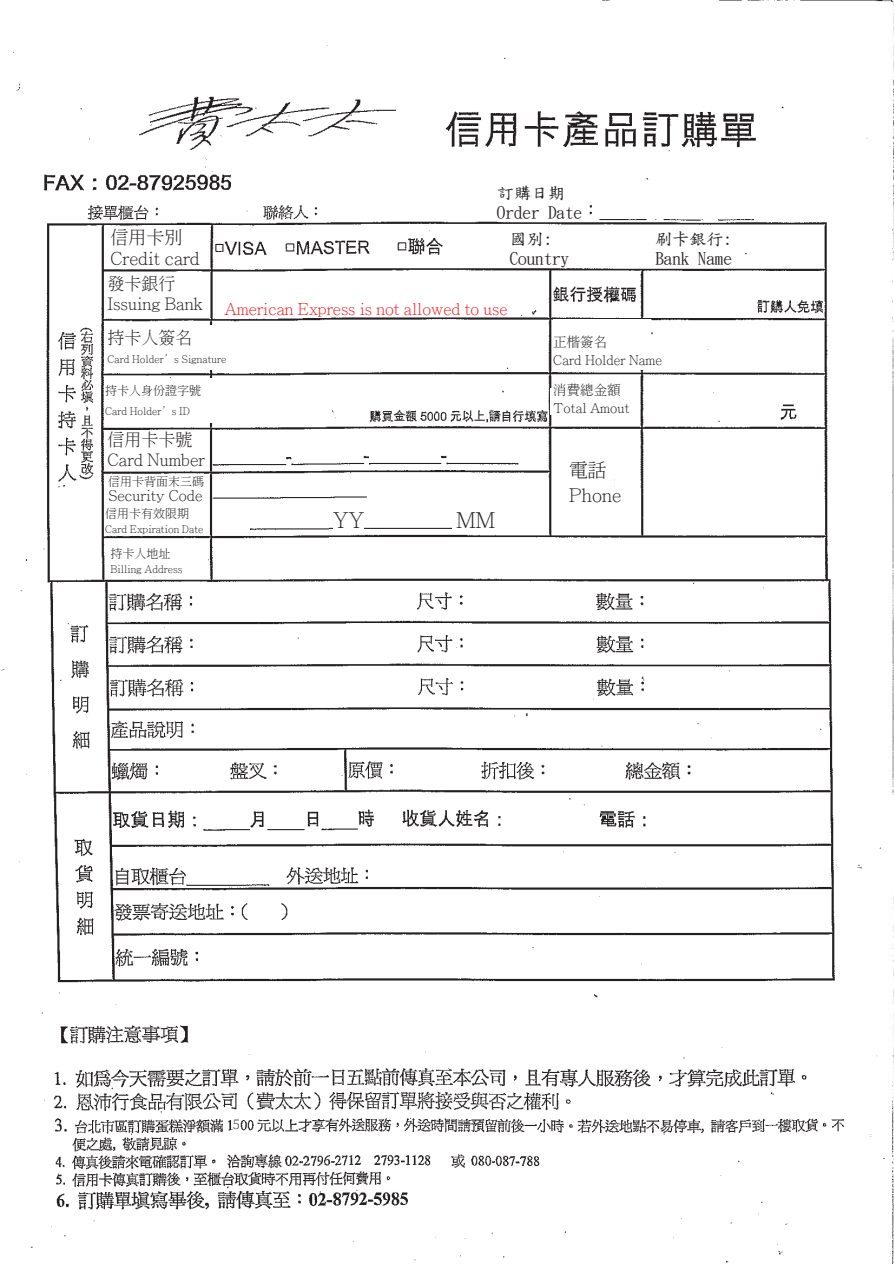
<style>
.page{position:relative;width:894px;height:1264px;background:#fff}
.page>*{position:absolute;margin:0;border:0;box-sizing:border-box;transform-origin:0 0}
.t1{font:300 21.6px "Adobe Ming Std";color:#231f20}
.t2{font:300 18.75px/24.9px "Adobe Ming Std";color:#231f20}
.t3{font:300 18px/21px "Adobe Ming Std";color:#231f20}
.t4{font:500 16.95px/19.8px "Lin Gothic";color:#231f20}
.t5{font:300 16.95px/19.8px "Adobe Ming Std";color:#231f20}
.t6{font:300 16.35px "Adobe Ming Std";color:#ee1e23}
.t7{font:300 15px "Adobe Ming Std";color:#231f20}
.t8{font:300 13.5px/18px "Adobe Ming Std";color:#231f20}
.t9{font:300 12px "Adobe Ming Std";color:#231f20}
.t10{font:300 10.5px "Adobe Ming Std";color:#231f20}
</style>
<div class="page">
<img style="left:1px;top:0;width:892px;height:1263px">
<div style="left:116px;top:238px;width:78px;height:21px;background:#fff"></div>
<div style="left:116px;top:282px;width:82px;height:28px;background:#fff"></div>
<div style="left:116px;top:325px;width:143px;height:44px;background:#fff"></div>
<div style="left:116px;top:434px;width:82px;height:30px;background:#fff"></div>
<div style="left:104px;top:480px;width:98px;height:44px;background:#fff"></div>
<div style="left:108px;top:542px;width:98px;height:32px;background:#fff"></div>
<div style="left:116px;top:378px;width:123px;height:44px;background:#fff"></div>
<div style="left:213px;top:507px;width:37px;height:25px;background:#fff"></div>
<div style="left:333px;top:507px;width:30px;height:25px;background:#fff"></div>
<div style="left:452px;top:505px;width:30px;height:25px;background:#fff"></div>
<div style="left:694px;top:194px;width:30px;height:25px;background:#fff"></div>
<div style="left:496px;top:194px;width:88px;height:27px;background:#fff"></div>
<div style="left:646px;top:195px;width:18px;height:23px;background:#fff"></div>
<div style="left:754px;top:198px;width:28px;height:23px;background:#fff"></div>
<div style="left:553px;top:319px;width:97px;height:50px;background:#fff"></div>
<div style="left:550px;top:389px;width:88px;height:26px;background:#fff"></div>
<div style="left:575px;top:464px;width:38px;height:33px;background:#fff"></div>
<div style="left:644px;top:434px;width:50px;height:73px;background:#fff"></div>
<div style="left:233px;top:1117px;width:7px;height:13px;background:#fff"></div>
<h3 class="t4" style="left:496px;top:183px;width:87px">訂購日期<br>Order Date</h3>
<h3 class="t4" style="left:509px;top:229px;width:61px">國別 :<br>Country</h3>
<h3 class="t4" style="left:655px;top:229px;width:78px">刷卡銀行:<br>Bank Name</h3>
<h3 class="t3" style="left:110px;top:226px;width:91px">信用卡別<br>Credit card</h3>
<h3 class="t5" style="left:107px;top:273px;width:97px">發卡銀行<br>Issuing Bank</h3>
<h3 class="t5" style="left:107px;top:327px;width:87px">持卡人簽名</h3>
<p class="t10" style="left:107px;top:354px;width:120px">Card Holder’s Signature</p>
<h3 class="t6" style="left:224px;top:299px;width:284px">American Express is not allowed to use</h3>
<p class="t8" style="left:553px;top:333px;width:110px">正楷簽名<br>Card Holder Name</p>
<p class="t8" style="left:553px;top:381px;width:78px">消費總金額<br>Total Amout</p>
<p class="t9" style="left:105px;top:384px;width:97px">持卡人身份證字號</p>
<p class="t10" style="left:105px;top:405px;width:86px">Card Holder’s ID</p>
<h3 class="t5" style="left:107px;top:429px;width:99px">信用卡卡號<br>Card Number</h3>
<p class="t9" style="left:108px;top:475px;width:97px">信用卡背面末三碼</p>
<h3 class="t7" style="left:108px;top:487px;width:96px">Security Code</h3>
<p class="t9" style="left:105px;top:506px;width:85px">信用卡有效限期</p>
<p class="t10" style="left:105px;top:523px;width:100px">Card Expiration Date</p>
<p class="t9" style="left:110px;top:547px;width:61px">持卡人地址</p>
<p class="t10" style="left:110px;top:563px;width:73px">Billing Address</p>
<h1 class="t1" style="left:333px;top:508px;width:32px">YY</h1>
<h1 class="t1" style="left:456px;top:508px;width:40px">MM</h1>
<h2 class="t2" style="left:569px;top:457px;width:54px">電話<br>Phone</h2>
</div>
